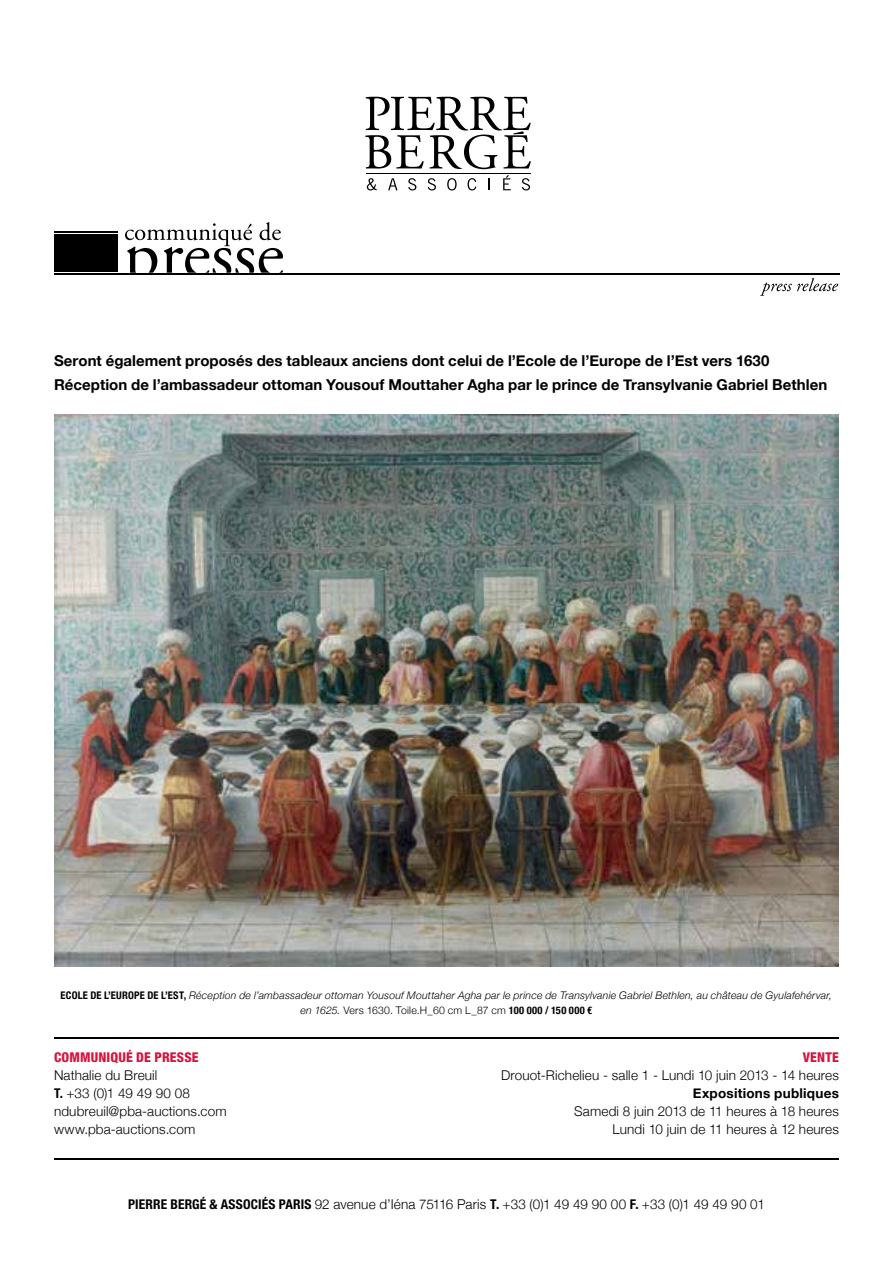
<style>
.page{position:relative;width:893px;height:1263px;background:#fff}
.page>*{position:absolute;margin:0;border:0;box-sizing:border-box;transform-origin:0 0}
.t1{font:700 15px/24px "Helvetica Neue";letter-spacing:.005em;color:#000}
.t2{font:300 13.5px/18px "Helvetica Neue";letter-spacing:.01em;color:#000}
.t3{font:800 condensed 13.5px "Helvetica Neue";letter-spacing:.015em;color:#d7143f}
.t4{font:700 13.5px "Helvetica Neue";letter-spacing:.02em;color:#000}
.t5{font:italic 300 10.5px/15px "Helvetica Neue";letter-spacing:.02em;color:#000}
.t6{font:700 condensed 10.5px "Helvetica Neue";color:#000}
.s1{font-weight:700;font-style:normal;font-stretch:condensed}
.s2{font-style:normal}
.s3{font-weight:700;font-stretch:condensed}
</style>
<div class="page">
<div style="left:54px;top:234px;width:64px;height:38px;background:#000"></div>
<hr style="left:54px;top:232px;width:64px;height:1px;background:#000">
<hr style="left:54px;top:274px;width:785px;height:1px;background:#000">
<svg style="left:760px;top:278px;width:78px;height:18px"></svg>
<svg style="left:125px;top:222px;width:158px;height:51px"></svg>
<svg style="left:365px;top:97px;width:166px;height:72px"></svg>
<svg style="left:367px;top:178px;width:10px;height:12px"></svg>
<svg style="left:388px;top:178px;width:9px;height:12px"></svg>
<svg style="left:408px;top:178px;width:8px;height:12px"></svg>
<svg style="left:428px;top:178px;width:8px;height:12px"></svg>
<svg style="left:447px;top:178px;width:10px;height:12px"></svg>
<svg style="left:468px;top:178px;width:8px;height:12px"></svg>
<svg style="left:488px;top:178px;width:2px;height:12px"></svg>
<svg style="left:503px;top:175px;width:8px;height:15px"></svg>
<svg style="left:522px;top:178px;width:8px;height:12px"></svg>
<hr style="left:366px;top:173px;width:165px;height:1px;background:#000">
<hr style="left:54px;top:1037px;width:785px;height:2px;background:#000">
<hr style="left:54px;top:1158px;width:785px;height:1px;background:#000">
<img style="left:54px;top:414px;width:785px;height:553px">
<p class="t1" style="left:54px;top:348px;width:775px">Seront également proposés des tableaux anciens dont celui de l’Ecole de l’Europe de l’Est vers 1630<br>Réception de l’ambassadeur ottoman Yousouf Mouttaher Agha par le prince de Transylvanie Gabriel Bethlen</p>
<p class="t6" style="left:61px;top:987px;width:57px">ECOLE DE L’EURO</p>
<p class="t5" style="left:300px;top:987px;width:533px;text-indent:-166px"><span class="s1">PE DE L’EST,</span> Réception de l’ambassadeur ottoman Yousouf Mouttaher Agha par le prince de Transylvanie Gabriel Bethlen, au château de Gyulafehérvar, en 1625. <span class="s2">Vers 1630. Toile.H_60 cm L_87 cm</span> <span class="s1">100 000 / 150 000 €</span></p>
<p class="t3" style="left:54px;top:1049px;width:146px">COMMUNIQUÉ DE PRESSE</p>
<p class="t2" style="left:54px;top:1065px;width:174px">Nathalie du Breuil<br><span class="s3">T.</span> +33 (0)1 49 49 90 08 ndubreuil@pba-auctions.com www.pba-auctions.com</p>
<p class="t3" style="left:803px;top:1049px;width:37px">VENTE</p>
<p class="t2" style="left:501px;top:1066px;width:339px">Drouot-Richelieu - salle 1 - Lundi 10 juin 2013 - 14 heures</p>
<p class="t4" style="left:693px;top:1081px;width:148px">Expositions publiques</p>
<p class="t2" style="left:574px;top:1102px;width:266px;text-align:right">Samedi 8 juin 2013 de 11 heures à 18 heures<br>Lundi 10 juin de 11 heures à 12 heures</p>
<p class="t2" style="left:128px;top:1194px;width:638px"><span class="s3">PIERRE BERGÉ &amp; ASSOCIÉS PARIS</span> 92 avenue d’Iéna 75116 Paris <span class="s3">T.</span> +33 (0)1 49 49 90 00 <span class="s3">F.</span> +33 (0)1 49 49 90 01</p>
</div>
